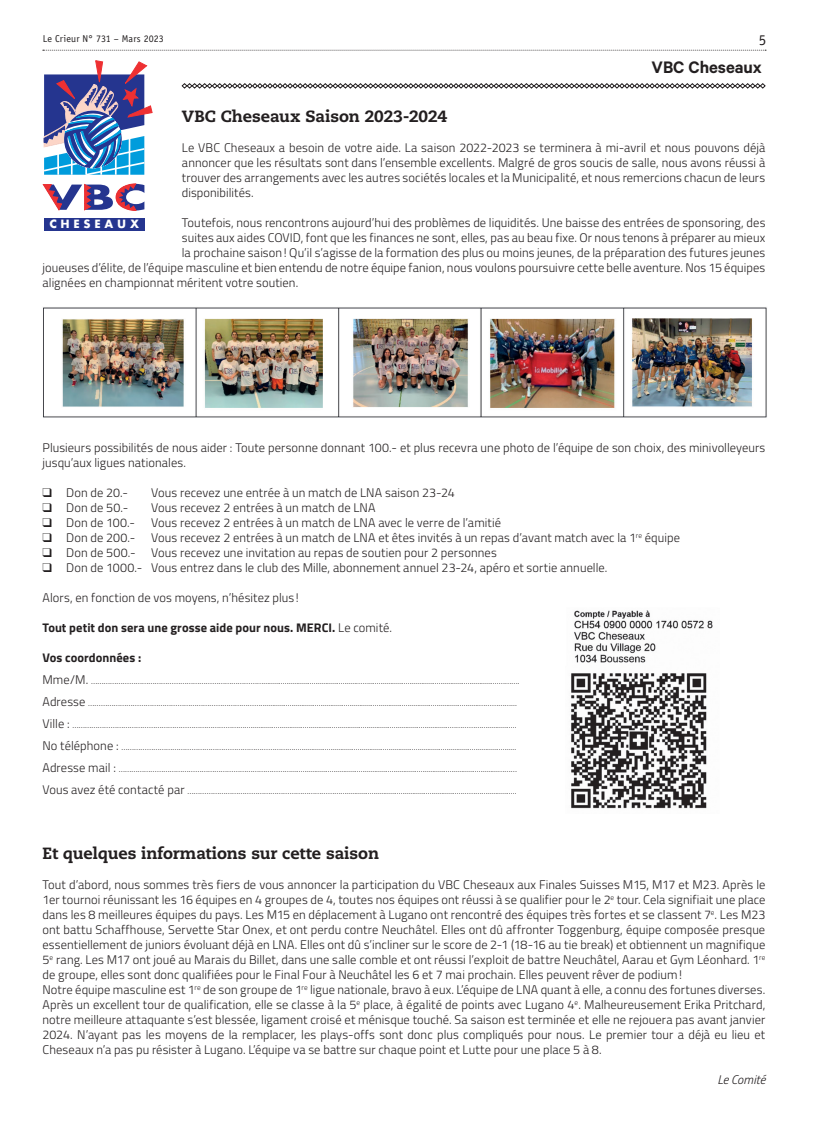
<style>
.page{position:relative;width:815px;height:1134px;background:#fff}
.page>*{position:absolute;margin:0;border:0;box-sizing:border-box;transform-origin:0 0}
.t1{font:600 18.75px "Calibre";letter-spacing:-.005em;color:#231f20}
.t2{font:800 16.25px "Caecilia LT Std";letter-spacing:-.005em;color:#231f20}
.t3{font:15px "Officina Sans Std";color:#231f20}
.t4{font:300 12.5px/15px "Titillium";letter-spacing:.005em;color:#231f20}
.t5{font:700 12.5px "Titillium";letter-spacing:.005em;color:#231f20}
.t6{font:italic 300 12.5px "Titillium";color:#231f20}
.t7{font:700 11.12px "Futura";color:#fff}
.t8{font:10px "Officina Sans Std";letter-spacing:.01em;color:#231f20}
.t9{font:300 8.75px "Titillium";color:#231f20}
.s1{font-weight:300}
.s2{font-size:12.5px}
</style>
<div class="page">
<svg style="left:43px;top:50px;width:723px;height:1px"></svg>
<svg style="left:182px;top:83px;width:584px;height:6px"></svg>
<svg style="left:43px;top:61px;width:109px;height:114px"></svg>
<div style="left:44px;top:218px;width:100px;height:13px;background:#25358f"></div>
<svg style="left:43px;top:184px;width:101px;height:27px"></svg>
<img style="left:571px;top:610px;width:142px;height:199px">
<img style="left:43px;top:307px;width:724px;height:111px">
<p class="t8" style="left:43px;top:32px;width:123px">Le Crieur N° 731 – Mars 2023</p>
<p class="t3" style="left:759px;top:31px;width:9px">5</p>
<h1 class="t1" style="left:652px;top:56px;width:112px">VBC Cheseaux</h1>
<h2 class="t2" style="left:182px;top:106px;width:267px">VBC Cheseaux Saison 2023-2024</h2>
<p class="t4" style="left:182px;top:139px;width:585px;text-align:justify">Le VBC Cheseaux a besoin de votre aide. La saison 2022-2023 se terminera à mi-avril et nous pouvons déjà annoncer que les résultats sont dans l’ensemble excellents. Malgré de gros soucis de salle, nous avons réussi à trouver des arrangements avec les autres sociétés locales et la Municipalité, et nous remercions chacun de leurs disponibilités.</p>
<p class="t4" style="left:182px;top:214px;width:585px">Toutefois, nous rencontrons aujourd’hui des problèmes de liquidités. Une baisse des entrées de sponsoring, des</p>
<p class="t4" style="left:182px;top:229px;width:585px">suites aux aides COVID, font que les finances ne sont, elles, pas au beau fixe. Or nous tenons à préparer au mieux</p>
<p class="t4" style="left:182px;top:244px;width:585px">la prochaine saison! Qu’il s’agisse de la formation des plus ou moins jeunes, de la préparation des futures jeunes</p>
<p class="t4" style="left:43px;top:259px;width:724px">joueuses d’élite, de l’équipe masculine et bien entendu de notre équipe fanion, nous voulons poursuivre cette belle aventure. Nos 15 équipes</p>
<p class="t4" style="left:43px;top:274px;width:257px">alignées en championnat méritent votre soutien.</p>
<p class="t7" style="left:49px;top:216px;width:91px">C H E S E A U X</p>
<p class="t4" style="left:43px;top:439px;width:724px">Plusieurs possibilités de nous aider : Toute personne donnant 100.- et plus recevra une photo de l’équipe de son choix, des minivolleyeurs jusqu’aux ligues nationales.</p>
<p class="t4" style="left:43px;top:484px;width:87px">❑ Don de 20.-</p>
<p class="t4" style="left:151px;top:484px;width:305px">Vous recevez une entrée à un match de LNA saison 23-24</p>
<p class="t4" style="left:43px;top:499px;width:87px">❑ Don de 50.-</p>
<p class="t4" style="left:151px;top:499px;width:226px">Vous recevez 2 entrées à un match de LNA</p>
<p class="t4" style="left:43px;top:514px;width:94px">❑ Don de 100.-</p>
<p class="t4" style="left:151px;top:514px;width:351px">Vous recevez 2 entrées à un match de LNA avec le verre de l’amitié</p>
<p class="t4" style="left:43px;top:529px;width:94px">❑ Don de 200.-</p>
<p class="t4" style="left:151px;top:529px;width:530px">Vous recevez 2 entrées à un match de LNA et êtes invités à un repas d’avant match avec la 1<sup>re</sup> équipe</p>
<p class="t4" style="left:43px;top:544px;width:456px">❑ Don de 500.- Vous recevez une invitation au repas de soutien pour 2 personnes</p>
<p class="t4" style="left:43px;top:559px;width:566px">❑ Don de 1000.- Vous entrez dans le club des Mille, abonnement annuel 23-24, apéro et sortie annuelle.</p>
<p class="t4" style="left:43px;top:589px;width:258px">Alors, en fonction de vos moyens, n’hésitez plus !</p>
<p class="t5" style="left:43px;top:618px;width:351px">Tout petit don sera une grosse aide pour nous. MERCI. <span class="s1">Le comité.</span></p>
<p class="t5" style="left:43px;top:648px;width:100px">Vos coordonnées :</p>
<p class="t9" style="left:43px;top:674px;width:479px"><span class="s2">Mme/M.</span> ………………………………………………………………………................................................……...................................................................……….</p>
<p class="t9" style="left:43px;top:696px;width:476px"><span class="s2">Adresse</span> ……………………………………………………………………….................................................................................................................……………...</p>
<p class="t9" style="left:43px;top:719px;width:475px"><span class="s2">Ville :</span> ………………………………………………………………………..........................................................................................................……………..................</p>
<p class="t9" style="left:43px;top:741px;width:475px"><span class="s2">No téléphone :</span> ………………………………………………………………………...................................................................................................................</p>
<p class="t9" style="left:43px;top:763px;width:476px"><span class="s2">Adresse mail :</span> ………………………………………………………………………...........................................................................................................………</p>
<p class="t9" style="left:43px;top:785px;width:475px"><span class="s2">Vous avez été contacté par</span> ………………………………………………………………...............................................................………..................</p>
<h2 class="t2" style="left:43px;top:844px;width:338px">Et quelques informations sur cette saison</h2>
<p class="t4" style="left:43px;top:877px;width:724px">Tout d’abord, nous sommes très fiers de vous annoncer la participation du VBC Cheseaux aux Finales Suisses M15, M17 et M23. Après le 1er tournoi réunissant les 16 équipes en 4 groupes de 4, toutes nos équipes ont réussi à se qualifier pour le 2<sup>e</sup> tour. Cela signifiait une place dans les 8 meilleures équipes du pays. Les M15 en déplacement à Lugano ont rencontré des équipes très fortes et se classent 7<sup>e</sup>. Les M23 ont battu Schaffhouse, Servette Star Onex, et ont perdu contre Neuchâtel. Elles ont dû affronter Toggenburg, équipe composée presque essentiellement de juniors évoluant déjà en LNA. Elles ont dû s’incliner sur le score de 2-1 (18-16 au tie break) et obtiennent un magnifique 5<sup>e</sup> rang. Les M17 ont joué au Marais du Billet, dans une salle comble et ont réussi l’exploit de battre Neuchâtel, Aarau et Gym Léonhard. 1<sup>re </sup>de groupe, elles sont donc qualifiées pour le Final Four à Neuchâtel les 6 et 7 mai prochain. Elles peuvent rêver de podium!<br>Notre équipe masculine est 1<sup>re</sup> de son groupe de 1<sup>re</sup> ligue nationale, bravo à eux. L’équipe de LNA quant à elle, a connu des fortunes diverses.<br>Après un excellent tour de qualification, elle se classe à la 5<sup>e</sup> place, à égalité de points avec Lugano 4<sup>e</sup>. Malheureusement Erika Pritchard, notre meilleure attaquante s’est blessée, ligament croisé et ménisque touché. Sa saison est terminée et elle ne rejouera pas avant janvier 2024. N’ayant pas les moyens de la remplacer, les plays-offs sont donc plus compliqués pour nous. Le premier tour a déjà eu lieu et Cheseaux n’a pas pu résister à Lugano. L’équipe va se battre sur chaque point et Lutte pour une place 5 à 8.</p>
<p class="t6" style="left:717px;top:1071px;width:50px">Le Comité</p>
</div>
